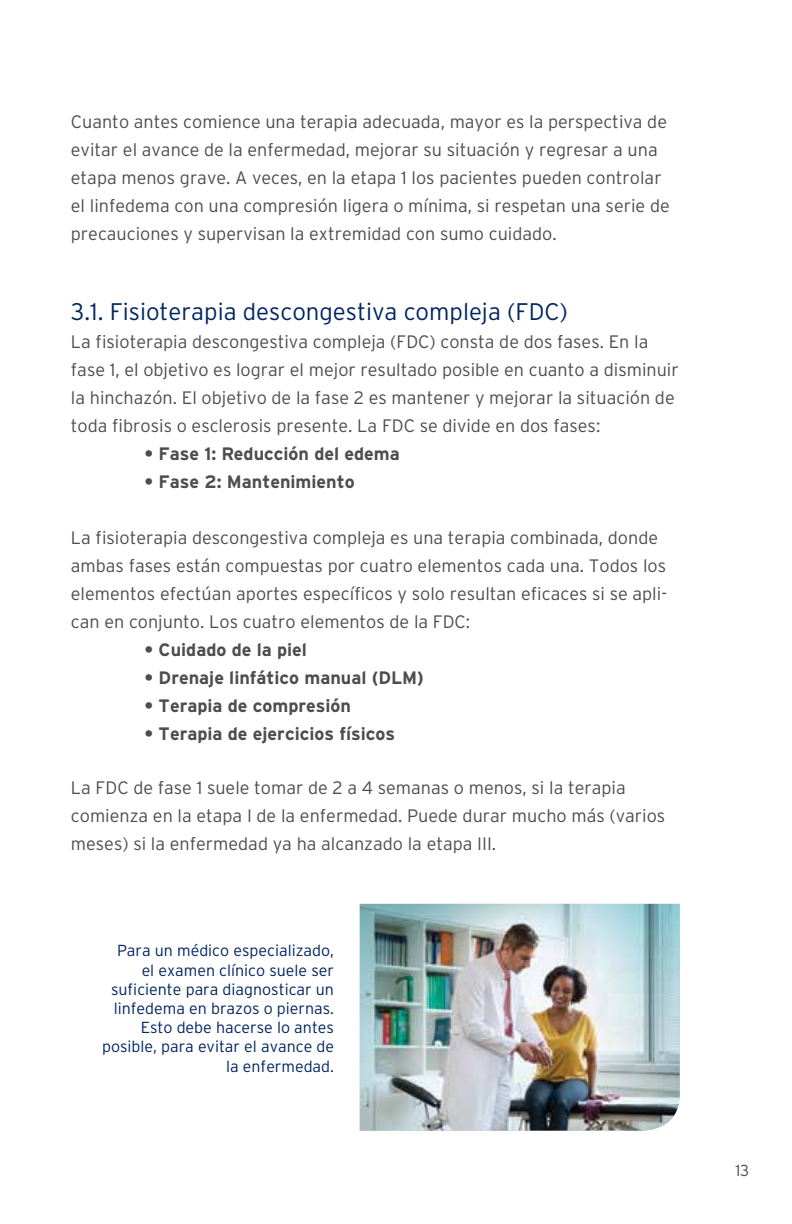
<style>
.page{position:relative;width:792px;height:1224px;background:#fff}
.page>*{position:absolute;margin:0;border:0;box-sizing:border-box;transform-origin:0 0}
.t1{font:300 24px "Interstate";color:#002561}
.t2{font:300 18px/28px "Interstate";color:#4d4d4f}
.t3{font:700 18px "Interstate";color:#4d4d4f}
.t4{font:300 16px/19.2px "Interstate";color:#002561;text-align:right}
.t5{font:300 16px "Interstate";color:#4d4d4f}
</style>
<div class="page">
<img style="left:360px;top:904px;width:320px;height:227px">
<p class="t2" style="left:71px;top:107px;width:600px">Cuanto antes comience una terapia adecuada, mayor es la perspectiva de evitar el avance de la enfermedad, mejorar su situación y regresar a una etapa menos grave. A veces, en la etapa 1 los pacientes pueden controlar el linfedema con una compresión ligera o mínima, si respetan una serie de precauciones y supervisan la extremidad con sumo cuidado.</p>
<h1 class="t1" style="left:71px;top:298px;width:498px">3.1. Fisioterapia descongestiva compleja (FDC)</h1>
<p class="t2" style="left:71px;top:328px;width:609px">La fisioterapia descongestiva compleja (FDC) consta de dos fases. En la fase 1, el objetivo es lograr el mejor resultado posible en cuanto a disminuir la hinchazón. El objetivo de la fase 2 es mantener y mejorar la situación de toda fibrosis o esclerosis presente. La FDC se divide en dos fases:</p>
<p class="t3" style="left:145px;top:444px;width:257px">• Fase 1: Reducción del edema</p>
<p class="t3" style="left:145px;top:472px;width:212px">• Fase 2: Mantenimiento</p>
<p class="t2" style="left:71px;top:524px;width:598px">La fisioterapia descongestiva compleja es una terapia combinada, donde ambas fases están compuestas por cuatro elementos cada una. Todos los elementos efectúan aportes específicos y solo resultan eficaces si se apli&shy;can en conjunto. Los cuatro elementos de la FDC:</p>
<p class="t3" style="left:145px;top:640px;width:164px">• Cuidado de la piel</p>
<p class="t3" style="left:145px;top:668px;width:281px">• Drenaje linfático manual (DLM)</p>
<p class="t3" style="left:145px;top:696px;width:208px">• Terapia de compresión</p>
<p class="t3" style="left:145px;top:724px;width:252px">• Terapia de ejercicios físicos</p>
<p class="t2" style="left:71px;top:774px;width:596px">La FDC de fase 1 suele tomar de 2 a 4 semanas o menos, si la terapia comienza en la etapa I de la enfermedad. Puede durar mucho más (varios meses) si la enfermedad ya ha alcanzado la etapa III.</p>
<p class="t4" style="left:102px;top:941px;width:234px">Para un médico especializado, el examen clínico suele ser suficiente para diagnosticar un linfedema en brazos o piernas.<br>Esto debe hacerse lo antes posible, para evitar el avance de la enfermedad.</p>
<p class="t5" style="left:735px;top:1161px;width:15px">13</p>
</div>
